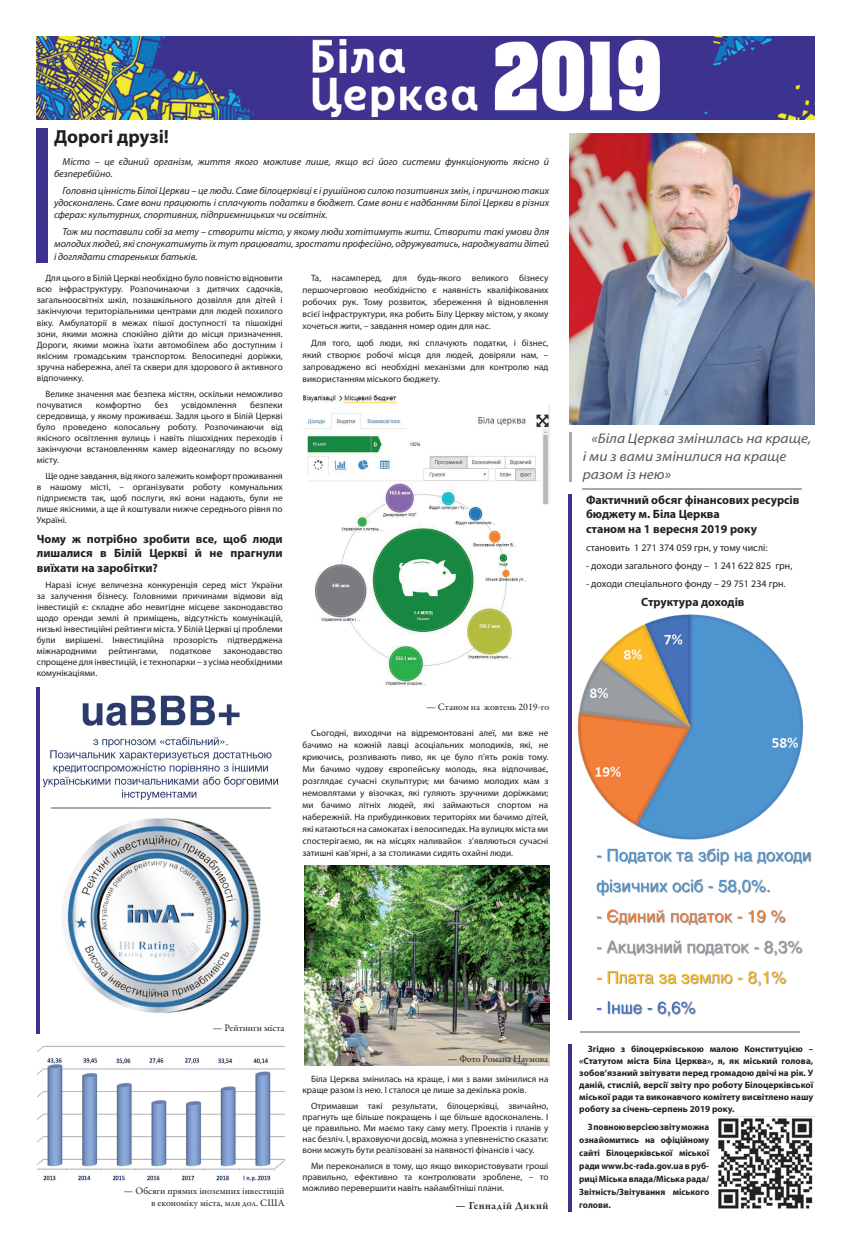
<style>
.page{position:relative;width:851px;height:1248px;background:#fff}
.page>*{position:absolute;margin:0;border:0;box-sizing:border-box;transform-origin:0 0}
.t1{font:700 19px "Myriad Pro";color:#231f20}
.t2{font:italic 14px/18px "Myriad Pro";color:#57585a;scale:1.1 1}
.t3{font:700 12px/14.4px "Myriad Pro";color:#231f20;text-align:justify}
.t4{font:600 11px "Garamond Premr Pro";letter-spacing:.05em;color:#231f20}
.t5{font:italic 10px/12px "Myriad Pro";color:#231f20}
.t6{font:10px/12px "Garamond Premr Pro";letter-spacing:-.005em;color:#231f20;text-align:right}
.t7{font:10px "Myriad Pro";color:#231f20}
.t8{font:9.2px/11px "Myriad Pro";color:#231f20;text-align:justify}
.t9{font:700 9.2px/13px "Myriad Pro";color:#231f20;text-align:justify}
</style>
<div class="page">
<hr style="left:569px;top:432px;width:2px;height:50px;background:#a8a9ad">
<img style="left:37px;top:37px;width:777px;height:82px">
<img style="left:569px;top:134px;width:245px;height:290px">
<img style="left:303px;top:395px;width:247px;height:292px">
<img style="left:37px;top:129px;width:11px;height:133px">
<img style="left:37px;top:1046px;width:247px;height:136px">
<hr style="left:51px;top:807px;width:219px;height:1px;background:#a8a9ad">
<img style="left:62px;top:818px;width:199px;height:195px">
<img style="left:42px;top:695px;width:237px;height:106px">
<img style="left:37px;top:687px;width:3px;height:345px">
<img style="left:304px;top:865px;width:245px;height:200px">
<img style="left:577px;top:614px;width:227px;height:226px">
<img style="left:596px;top:848px;width:216px;height:169px">
<hr style="left:568px;top:494px;width:3px;height:525px;background:#3d328f">
<hr style="left:583px;top:488px;width:218px;height:1px;background:#a8a9ad">
<img style="left:717px;top:1116px;width:97px;height:93px">
<hr style="left:580px;top:1031px;width:219px;height:1px;background:#a8a9ad">
<img style="left:568px;top:1044px;width:3px;height:166px">
<h1 class="t1" style="left:54px;top:124px;width:116px">Дорогі друзі!</h1>
<p class="t5" style="left:54px;top:156px;width:496px;text-indent:8px">Місто – це єдиний організм, життя якого можливе лише, якщо всі його системи функціонують якісно й безперебійно.</p>
<p class="t5" style="left:54px;top:185px;width:496px;text-align:justify;text-indent:8px">Головна цінність Білої Церкви – це люди. Саме білоцерківці є і рушійною силою позитивних змін, і причиною таких удосконалень. Саме вони працюють і сплачують податки в бюджет. Саме вони є надбанням Білої Церкви в різних сферах: культурних, спортивних, підприємницьких чи освітніх.</p>
<p class="t5" style="left:54px;top:226px;width:496px;text-align:right">Тож ми поставили собі за мету – створити місто, у якому люди хотітимуть жити. Створити такі умови для молодих людей, які спонукатимуть їх тут працювати, зростати професійно, одружуватись, народжувати дітей</p>
<p class="t5" style="left:54px;top:251px;width:145px">і доглядати стареньких батьків.</p>
<p class="t8" style="left:37px;top:272px;width:247px;text-indent:9px">Для цього в Білій Церкві необхідно було повністю відновити всю інфраструктуру. Розпочинаючи з дитячих садочків, загальноосвітніх шкіл, позашкільного дозвілля для дітей і закінчуючи територіальними центрами для людей похилого віку. Амбулаторії в межах пішої доступності та пішохідні зони, якими можна спокійно дійти до місця призначення.<br>Дороги, якими можна їхати автомобілем або доступним і якісним громадським транспортом. Велосипедні доріжки, зручна набережна, алеї та сквери для здорового й активного відпочинку.</p>
<p class="t8" style="left:37px;top:388px;width:247px;text-indent:9px">Велике значення має безпека містян, оскільки неможливо почуватися</p>
<p class="t8" style="left:37px;top:399px;width:247px;text-indent:213px">безпеки середовища, у якому проживаєш. Задля цього в Білій Церкві було проведено колосальну роботу. Розпочинаючи від якісного освітлення вулиць і навіть пішохідних переходів і закінчуючи встановленням камер відеонагляду по всьому місту.</p>
<p class="t8" style="left:37px;top:470px;width:247px;text-indent:9px">Ще одне завдання, від якого залежить комфорт проживання в нашому місті, – організувати роботу комунальних підприємств так, щоб послуги, які вони надають, були не лише якісними, а ще й коштували нижче середнього рівня по Україні.</p>
<h3 class="t3" style="left:37px;top:531px;width:247px">Чому ж потрібно зробити все, щоб люди лишалися в Білій Церкві й не прагнули виїхати на заробітки?</h3>
<p class="t8" style="left:37px;top:578px;width:247px;text-indent:9px">Наразі існує величезна конкуренція серед міст України за залучення бізнесу. Головними причинами відмови від інвестицій є: складне або невигідне місцеве законодавство щодо оренди землі й приміщень, відсутність комунікацій, низькі інвестиційні рейтинги міста. У Білій Церкві ці проблеми були вирішені. Інвестиційна прозорість підтверджена міжнародними</p>
<p class="t8" style="left:96px;top:399px;width:47px">комфортно</p>
<p class="t8" style="left:155px;top:399px;width:15px">без</p>
<p class="t8" style="left:182px;top:399px;width:56px">усвідомлення</p>
<p class="t8" style="left:109px;top:645px;width:51px">рейтингами,</p>
<p class="t8" style="left:170px;top:645px;width:43px">податкове</p>
<p class="t8" style="left:37px;top:645px;width:247px;text-indent:186px">законодавство спрощене для інвестицій, і є технопарки – з усіма необхідними комунікаціями.</p>
<p class="t8" style="left:302px;top:272px;width:247px;line-height:12px;text-indent:9px">Та, насамперед, для будь-якого великого бізнесу першочерговою необхідністю є наявність кваліфікованих робочих рук. Тому розвиток, збереження й відновлення всієї інфраструктури, яка робить Білу Церкву містом, у якому хочеться жити, – завдання номер один для нас.</p>
<p class="t8" style="left:302px;top:337px;width:247px;line-height:12px;text-indent:9px">Для того, щоб люди, які сплачують податки, і бізнес, який створює робочі місця для людей, довіряли нам, – запроваджено всі необхідні механізми для контролю над використанням міського бюджету.</p>
<p class="t6" style="left:426px;top:700px;width:124px">— Станом на жовтень 2019-го</p>
<p class="t8" style="left:302px;top:726px;width:247px;line-height:12px;text-indent:9px">Сьогодні, виходячи на відремонтовані алеї, ми вже не бачимо на кожній лавці асоціальних молодиків, які, не криючись, розпивають пиво, як це було п’ять років тому.<br>Ми бачимо чудову європейську молодь, яка відпочиває, розглядає сучасні скульптури; ми бачимо молодих мам з немовлятами у візочках, які гуляють зручними доріжками; ми бачимо літніх людей, які займаються спортом на набережній. На прибудинкових територіях ми бачимо дітей, які катаються на самокатах і велосипедах. На вулицях міста ми спостерігаємо, як на місцях наливайок з’являються сучасні затишні кав’ярні, а за столиками сидять охайні люди.</p>
<h2 class="t2" style="left:582px;top:429px;width:209px;text-indent:9px">«Біла Церква змінилась на краще, і ми з вами змінилися на краще разом із нею»</h2>
<h3 class="t3" style="left:586px;top:492px;width:215px;text-align:left">Фактичний обсяг фінансових ресурсів бюджету м. Біла Церква<br>станом на 1 вересня 2019 року</h3>
<p class="t7" style="left:586px;top:541px;width:183px">становить 1 271 374 059 грн, у тому числі:</p>
<p class="t7" style="left:586px;top:559px;width:208px">- доходи загального фонду – 1 241 622 825 грн,</p>
<p class="t7" style="left:586px;top:577px;width:201px">- доходи спеціального фонду – 29 751 234 грн.</p>
<h3 class="t3" style="left:641px;top:594px;width:105px">Структура доходів</h3>
<p class="t6" style="left:213px;top:1021px;width:73px">— Рейтинги міста</p>
<p class="t6" style="left:124px;top:1184px;width:162px">— Обсяги прямих іноземних інвестицій в економіку міста, млн дол. США</p>
<p class="t6" style="left:448px;top:1052px;width:102px">— Фото Романа Наумова</p>
<p class="t8" style="left:302px;top:1072px;width:247px;text-indent:9px">Біла Церква змінилась на краще, і ми з вами змінилися на краще разом із нею. І сталося це лише за декілька років.</p>
<p class="t8" style="left:302px;top:1099px;width:247px;text-indent:9px">Отримавши такі результати, білоцерківці, звичайно, прагнуть ще більше покращень і ще більше вдосконалень. І це правильно. Ми маємо таку саму мету. Проектів і планів у нас безліч. І, враховуючи досвід, можна з упевненістю сказати: вони можуть бути реалізовані за наявності фінансів і часу.</p>
<p class="t8" style="left:302px;top:1159px;width:247px;text-indent:9px">Ми переконалися в тому, що якщо використовувати гроші правильно, ефективно та контролювати зроблене, – то можливо перевершити навіть найамбітніші плани.</p>
<p class="t4" style="left:455px;top:1198px;width:94px">— Геннадій Дикий</p>
<p class="t9" style="left:579px;top:1041px;width:235px;line-height:12px;text-indent:9px">Згідно з білоцерківською малою Конституцією – «Статутом міста Біла Церква», я, як міський голова, зобов’язаний звітувати перед громадою двічі на рік. У даній, стислій, версії звіту про роботу Білоцерківської міської ради та виконавчого комітету висвітлено нашу роботу за січень-серпень 2019 року.</p>
<p class="t9" style="left:579px;top:1119px;width:131px;text-indent:9px">З повною версією звіту можна ознайомитись на офіційному сайті Білоцерківської міської ради www.bc-rada.gov.ua в руб&shy;риці Міська влада/Міська рада/ Звітність/Звітування міського голови.</p>
</div>
